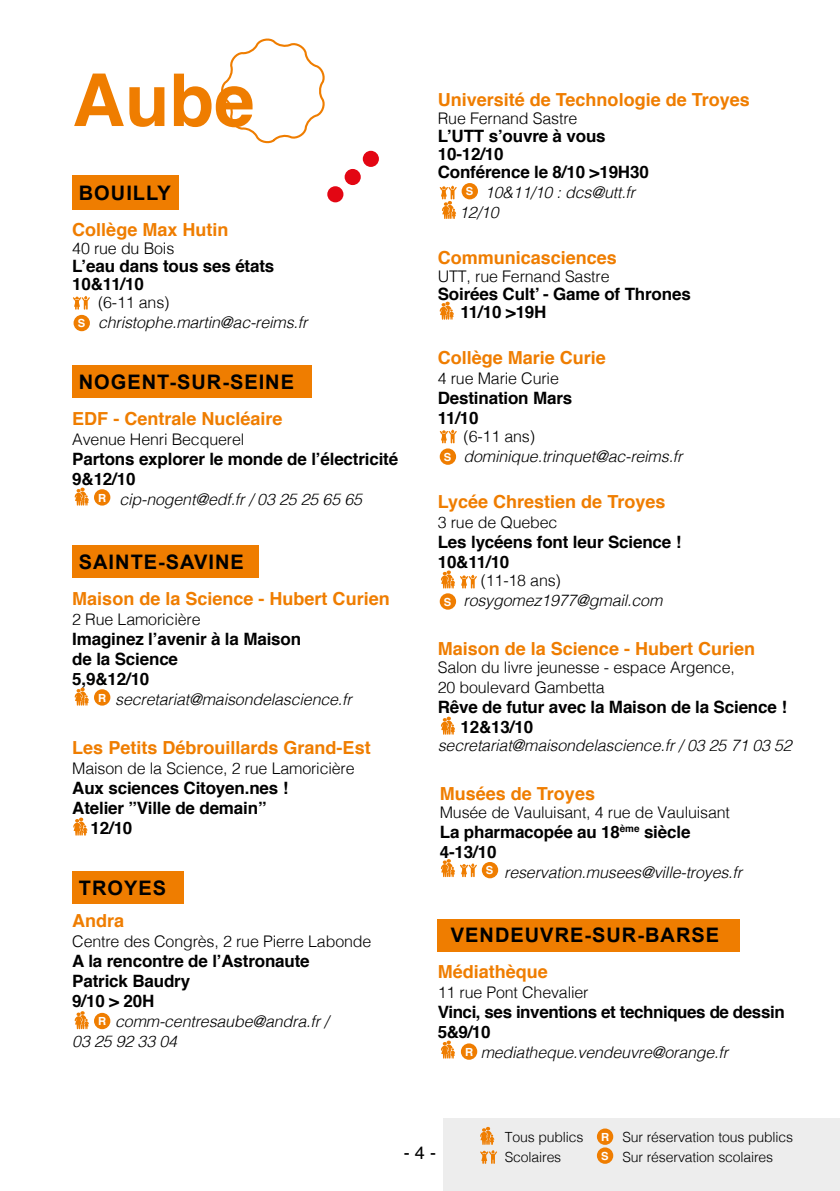
<style>
.page{position:relative;width:840px;height:1191px;background:#fff}
.page>*{position:absolute;margin:0;border:0;box-sizing:border-box;transform-origin:0 0}
.t1{font:700 72.8px "Helvetica";color:#ef7d00}
.t2{font:700 20px "Arial";letter-spacing:.05em;color:#000}
.t3{font:700 18px "Helvetica";color:#ef7d00}
.t4{font:18px "Helvetica";color:#000}
.t5{font:700 17px/20px "Helvetica";letter-spacing:-.01em;color:#000}
.t6{font:italic 300 16px/20px "Helvetica";letter-spacing:-.01em;color:#000}
.t7{font:300 16px/20px "Helvetica";letter-spacing:-.01em;color:#000}
.t8{font:300 14px "Helvetica";letter-spacing:-.01em;color:#000}
.t9{font:700 11.2px/19px "Helvetica";color:#fff}
</style>
<div class="page">
<div style="left:443px;top:1119px;width:396px;height:72px;background:#ededed"></div>
<svg style="left:221px;top:38px;width:104px;height:106px"></svg>
<div style="left:72px;top:176px;width:107px;height:34px;background:#ef7d00"></div>
<div style="left:72px;top:365px;width:239px;height:33px;background:#ef7d00"></div>
<div style="left:72px;top:545px;width:187px;height:32px;background:#ef7d00"></div>
<div style="left:72px;top:871px;width:112px;height:33px;background:#ef7d00"></div>
<div style="left:437px;top:918px;width:302px;height:33px;background:#ef7d00"></div>
<div style="left:327px;top:186px;width:16px;height:16px;background:#e30613;border-radius:50%"></div>
<div style="left:344px;top:169px;width:16px;height:16px;background:#e30613;border-radius:50%"></div>
<div style="left:362px;top:151px;width:17px;height:16px;background:#e30613;border-radius:50%"></div>
<svg style="left:480px;top:1150px;width:17px;height:13px"></svg>
<svg style="left:480px;top:1126px;width:14px;height:18px"></svg>
<svg style="left:596px;top:1128px;width:17px;height:16px"></svg>
<div style="left:600px;top:1132px;width:8px;height:8px;background:#ef7d00"></div>
<div style="left:596px;top:1147px;width:17px;height:16px;background:#ef7d00;border-radius:50%"></div>
<svg style="left:73px;top:296px;width:17px;height:14px"></svg>
<svg style="left:439px;top:429px;width:17px;height:14px"></svg>
<svg style="left:75px;top:487px;width:14px;height:18px"></svg>
<svg style="left:440px;top:570px;width:36px;height:18px"></svg>
<svg style="left:441px;top:716px;width:14px;height:18px"></svg>
<svg style="left:440px;top:859px;width:36px;height:18px"></svg>
<svg style="left:441px;top:1040px;width:14px;height:18px"></svg>
<svg style="left:439px;top:186px;width:17px;height:33px"></svg>
<svg style="left:439px;top:301px;width:14px;height:19px"></svg>
<svg style="left:75px;top:687px;width:14px;height:18px"></svg>
<svg style="left:75px;top:1011px;width:14px;height:18px"></svg>
<svg style="left:73px;top:817px;width:14px;height:18px"></svg>
<div style="left:94px;top:489px;width:16px;height:16px;background:#ef7d00;border-radius:50%"></div>
<div style="left:94px;top:689px;width:16px;height:16px;background:#ef7d00;border-radius:50%"></div>
<div style="left:94px;top:1012px;width:16px;height:17px;background:#ef7d00;border-radius:50%"></div>
<div style="left:460px;top:1043px;width:17px;height:16px;background:#ef7d00;border-radius:50%"></div>
<div style="left:461px;top:183px;width:16px;height:16px;background:#ef7d00;border-radius:50%"></div>
<svg style="left:439px;top:448px;width:17px;height:17px"></svg>
<div style="left:443px;top:452px;width:8px;height:9px;background:#ef7d00"></div>
<div style="left:439px;top:593px;width:17px;height:16px;background:#ef7d00;border-radius:50%"></div>
<div style="left:73px;top:315px;width:17px;height:16px;background:#ef7d00;border-radius:50%"></div>
<div style="left:481px;top:862px;width:17px;height:16px;background:#ef7d00;border-radius:50%"></div>
<h1 class="t1" style="left:72px;top:42px;width:184px">Aube</h1>
<p class="t2" style="left:79px;top:180px;width:93px">BOUILLY</p>
<p class="t3" style="left:72px;top:215px;width:158px">Collège Max Hutin</p>
<p class="t7" style="left:72px;top:237px;width:103px">40 rue du Bois</p>
<p class="t5" style="left:72px;top:257px;width:203px;line-height:18px">L’eau dans tous ses états<br>10&amp;11/10</p>
<p class="t7" style="left:98px;top:291px;width:73px">(6-11 ans)</p>
<p class="t6" style="left:98px;top:311px;width:211px">christophe.martin@ac-reims.fr</p>
<p class="t9" style="left:78px;top:314px;width:9px">S</p>
<p class="t2" style="left:79px;top:368px;width:217px">NOGENT-SUR-SEINE</p>
<p class="t3" style="left:72px;top:404px;width:212px">EDF - Centrale Nucléaire</p>
<p class="t7" style="left:72px;top:428px;width:173px">Avenue Henri Becquerel</p>
<p class="t5" style="left:72px;top:449px;width:327px">Partons explorer le monde de l’électricité<br>9&amp;12/10</p>
<p class="t6" style="left:119px;top:488px;width:244px">cip-nogent@edf.fr / 03 25 25 65 65</p>
<p class="t9" style="left:98px;top:488px;width:10px">R</p>
<p class="t2" style="left:79px;top:548px;width:166px">SAINTE-SAVINE</p>
<p class="t3" style="left:72px;top:583px;width:319px">Maison de la Science - Hubert Curien</p>
<p class="t7" style="left:72px;top:608px;width:130px">2 Rue Lamoricière</p>
<p class="t5" style="left:72px;top:629px;width:230px">Imaginez l’avenir à la Maison de la Science<br>5,9&amp;12/10</p>
<p class="t6" style="left:115px;top:688px;width:238px">secretariat@maisondelascience.fr</p>
<p class="t9" style="left:98px;top:688px;width:10px">R</p>
<p class="t3" style="left:72px;top:733px;width:300px">Les Petits Débrouillards Grand-Est</p>
<p class="t7" style="left:72px;top:757px;width:284px">Maison de la Science, 2 rue Lamoricière</p>
<p class="t5" style="left:72px;top:778px;width:217px">Aux sciences Citoyen.nes !</p>
<p class="t5" style="left:72px;top:798px;width:196px">Atelier ”Ville de demain”</p>
<p class="t5" style="left:90px;top:818px;width:43px">12/10</p>
<p class="t2" style="left:79px;top:875px;width:89px">TROYES</p>
<p class="t3" style="left:72px;top:906px;width:54px">Andra</p>
<p class="t7" style="left:72px;top:930px;width:300px">Centre des Congrès, 2 rue Pierre Labonde</p>
<p class="t5" style="left:72px;top:951px;width:239px">A la rencontre de l’Astronaute<br>Patrick Baudry<br>9/10 &gt; 20H</p>
<p class="t6" style="left:72px;top:1010px;width:258px;text-indent:43px">comm-centresaube@andra.fr /<br>03 25 92 33 04</p>
<p class="t9" style="left:98px;top:1012px;width:10px">R</p>
<p class="t3" style="left:437px;top:85px;width:313px">Université de Technologie de Troyes</p>
<p class="t7" style="left:437px;top:107px;width:141px">Rue Fernand Sastre</p>
<p class="t5" style="left:437px;top:127px;width:212px;line-height:18px">L’UTT s’ouvre à vous<br>10-12/10<br>Conférence le 8/10 &gt;19H30</p>
<p class="t6" style="left:459px;top:181px;width:177px;text-indent:26px">10&amp;11/10 : dcs@utt.fr<br>12/10</p>
<p class="t9" style="left:465px;top:182px;width:9px">S</p>
<p class="t3" style="left:437px;top:243px;width:181px">Communicasciences</p>
<p class="t7" style="left:437px;top:265px;width:173px">UTT, rue Fernand Sastre</p>
<p class="t5" style="left:460px;top:285px;width:232px;line-height:18px;text-indent:-23px">Soirées Cult’ - Game of Thrones<br>11/10 &gt;19H</p>
<p class="t3" style="left:437px;top:343px;width:170px">Collège Marie Curie</p>
<p class="t7" style="left:437px;top:367px;width:123px">4 rue Marie Curie</p>
<p class="t5" style="left:437px;top:388px;width:136px">Destination Mars<br>11/10</p>
<p class="t7" style="left:463px;top:425px;width:73px">(6-11 ans)</p>
<p class="t6" style="left:463px;top:445px;width:220px">dominique.trinquet@ac-reims.fr</p>
<p class="t3" style="left:437px;top:487px;width:229px">Lycée Chrestien de Troyes</p>
<p class="t7" style="left:437px;top:511px;width:121px">3 rue de Quebec</p>
<p class="t5" style="left:437px;top:532px;width:245px">Les lycéens font leur Science !<br>10&amp;11/10</p>
<p class="t7" style="left:480px;top:569px;width:82px">(11-18 ans)</p>
<p class="t6" style="left:463px;top:589px;width:200px">rosygomez1977@gmail.com</p>
<p class="t3" style="left:437px;top:634px;width:319px">Maison de la Science - Hubert Curien</p>
<p class="t7" style="left:437px;top:656px;width:298px">Salon du livre jeunesse - espace Argence,<br>20 boulevard Gambetta</p>
<p class="t5" style="left:460px;top:697px;width:328px;text-indent:-23px">Rêve de futur avec la Maison de la Science !<br>12&amp;13/10</p>
<p class="t6" style="left:437px;top:735px;width:355px">secretariat@maisondelascience.fr / 03 25 71 03 52</p>
<p class="t3" style="left:439px;top:778px;width:157px">Musées de Troyes</p>
<p class="t7" style="left:439px;top:801px;width:291px">Musée de Vauluisant, 4 rue de Vauluisant</p>
<p class="t5" style="left:439px;top:822px;width:252px">La pharmacopée au 18<sup>ème</sup> siècle<br>4-13/10</p>
<p class="t6" style="left:504px;top:861px;width:239px">reservation.musees@ville-troyes.fr</p>
<p class="t9" style="left:443px;top:447px;width:9px">S</p>
<p class="t9" style="left:443px;top:592px;width:9px">S</p>
<p class="t9" style="left:485px;top:861px;width:9px">S</p>
<p class="t2" style="left:450px;top:922px;width:269px">VENDEUVRE-SUR-BARSE</p>
<p class="t3" style="left:437px;top:957px;width:112px">Médiathèque</p>
<p class="t7" style="left:437px;top:981px;width:152px">11 rue Pont Chevalier</p>
<p class="t5" style="left:437px;top:1002px;width:348px">Vinci, ses inventions et techniques de dessin<br>5&amp;9/10</p>
<p class="t6" style="left:480px;top:1041px;width:249px">mediatheque.vendeuvre@orange.fr</p>
<p class="t9" style="left:465px;top:1042px;width:10px">R</p>
<p class="t4" style="left:404px;top:1138px;width:34px">- 4 -</p>
<p class="t8" style="left:504px;top:1124px;width:80px">Tous publics</p>
<p class="t8" style="left:622px;top:1124px;width:172px">Sur réservation tous publics</p>
<p class="t8" style="left:504px;top:1145px;width:58px">Scolaires</p>
<p class="t8" style="left:622px;top:1145px;width:152px">Sur réservation scolaires</p>
<p class="t9" style="left:600px;top:1127px;width:10px">R<br>S</p>
</div>
